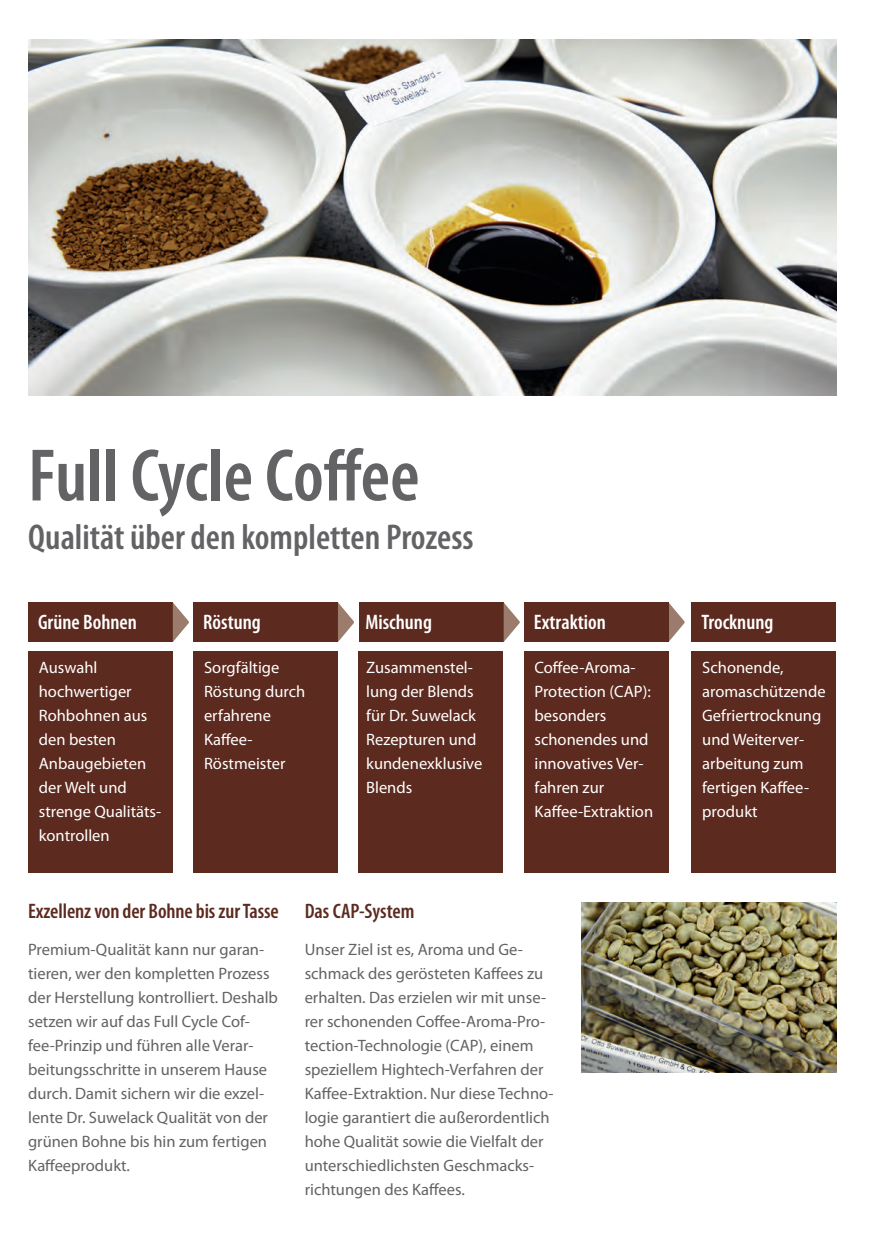
<style>
.page{position:relative;width:879px;height:1259px;background:#fff}
.page>*{position:absolute;margin:0;border:0;box-sizing:border-box;transform-origin:0 0}
.t1{font:600 condensed 75px "Myriad Pro";color:#636366}
.t2{font:600 condensed 36px "Myriad Pro";color:#636366}
.t3{font:600 condensed 21px "Myriad Pro";color:#fff}
.t4{font:600 condensed 21px "Myriad Pro";letter-spacing:-.005em;color:#5c2a1f}
.t5{font:16.5px/24px "Myriad Pro";color:#636366}
.t6{font:16.5px/24px "Myriad Pro";color:#fff}
</style>
<div class="page">
<div style="left:358px;top:651px;width:145px;height:221px;background:#5c2a1f"></div>
<div style="left:359px;top:602px;width:144px;height:40px;background:#5c2a1f"></div>
<svg style="left:503px;top:602px;width:17px;height:40px"></svg>
<div style="left:193px;top:651px;width:145px;height:221px;background:#5c2a1f"></div>
<div style="left:193px;top:602px;width:145px;height:40px;background:#5c2a1f"></div>
<svg style="left:338px;top:602px;width:16px;height:40px"></svg>
<div style="left:28px;top:651px;width:145px;height:221px;background:#5c2a1f"></div>
<div style="left:28px;top:602px;width:145px;height:40px;background:#5c2a1f"></div>
<svg style="left:173px;top:603px;width:16px;height:39px"></svg>
<svg style="left:668px;top:602px;width:16px;height:40px"></svg>
<div style="left:523px;top:651px;width:145px;height:221px;background:#5c2a1f"></div>
<div style="left:523px;top:602px;width:145px;height:40px;background:#5c2a1f"></div>
<div style="left:691px;top:651px;width:145px;height:221px;background:#5c2a1f"></div>
<div style="left:691px;top:602px;width:144px;height:40px;background:#5c2a1f"></div>
<img style="left:28px;top:40px;width:808px;height:355px">
<img style="left:581px;top:902px;width:255px;height:170px">
<h1 class="t1" style="left:28px;top:434px;width:393px">Full Cycle Coffee</h1>
<h2 class="t2" style="left:28px;top:517px;width:447px">Qualität über den kompletten Prozess</h2>
<p class="t3" style="left:38px;top:610px;width:100px">Grüne Bohnen</p>
<p class="t6" style="left:39px;top:655px;width:124px">Auswahl hochwertiger<br>Rohbohnen aus den besten<br>Anbaugebieten der Welt und strenge Qualitäts&shy;kontrollen</p>
<p class="t3" style="left:203px;top:610px;width:59px">Röstung</p>
<p class="t6" style="left:204px;top:655px;width:103px">Sorgfältige<br>Röstung durch erfahrene<br>Kaffee-<br>Röstmeister</p>
<p class="t3" style="left:365px;top:610px;width:68px">Mischung</p>
<p class="t6" style="left:366px;top:655px;width:118px">Zusammenstel&shy;lung der Blends für Dr. Suwelack<br>Rezepturen und kundenexklusive<br>Blends</p>
<p class="t3" style="left:533px;top:610px;width:74px">Extraktion</p>
<p class="t6" style="left:534px;top:655px;width:120px">Coffee-Aroma-<br>Protection (CAP): besonders schonendes und innovatives Ver&shy;fahren zur<br>Kaffee-Extraktion</p>
<p class="t4" style="left:28px;top:899px;width:252px">Exzellenz von der Bohne bis zur Tasse</p>
<p class="t5" style="left:28px;top:937px;width:251px">Premium-Qualität kann nur garan&shy;tieren, wer den kompletten Prozess der Herstellung kontrolliert. Deshalb setzen wir auf das Full Cycle Cof&shy;fee-Prinzip und führen alle Verar&shy;beitungsschritte in unserem Hause durch. Damit sichern wir die exzel&shy;lente Dr. Suwelack Qualität von der grünen Bohne bis hin zum fertigen Kaffeeprodukt.</p>
<p class="t4" style="left:304px;top:899px;width:111px">Das CAP-System</p>
<p class="t5" style="left:304px;top:937px;width:250px">Unser Ziel ist es, Aroma und Ge&shy;schmack des gerösteten Kaffees zu erhalten. Das erzielen wir mit unse&shy;rer schonenden Coffee-Aroma-Pro&shy;tection-Technologie (CAP), einem speziellem Hightech-Verfahren der Kaffee-Extraktion. Nur diese Techno&shy;logie garantiert die außerordentlich hohe Qualität sowie die Vielfalt der unterschiedlichsten Geschmacks&shy;richtungen des Kaffees.</p>
<p class="t3" style="left:701px;top:610px;width:73px">Trocknung</p>
<p class="t6" style="left:702px;top:655px;width:125px">Schonende, aromaschützende<br>Gefriertrocknung und Weiterver&shy;arbeitung zum fertigen Kaffee&shy;produkt</p>
</div>
